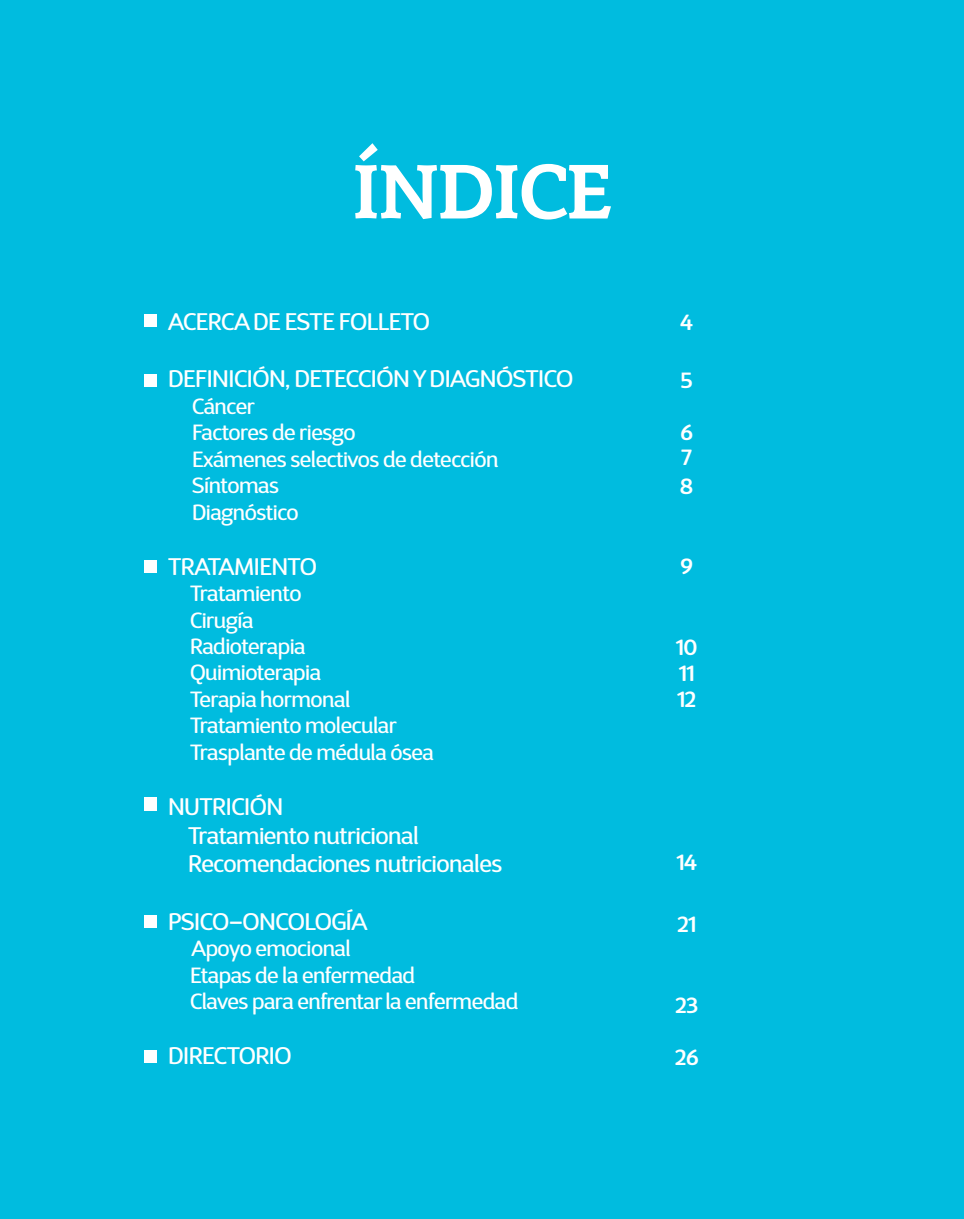
<style>
.page{position:relative;width:964px;height:1219px;background:#00bcdf}
.page>*{position:absolute;margin:0;border:0;box-sizing:border-box;transform-origin:0 0}
.t1{font:700 80px "Filo Pro";letter-spacing:-.04em;color:#fff}
.t2{font:24px/28.8px "D Sari";letter-spacing:-.025em;color:#fff}
.t3{font:22px/26.4px "D Sari";letter-spacing:-.025em;color:#fff}
.t4{font:600 22px/26.2px "D Sari";letter-spacing:-.025em;color:#fff}
</style>
<div class="page">
<div style="left:145px;top:314px;width:12px;height:12px;background:#fff"></div>
<div style="left:145px;top:560px;width:12px;height:12px;background:#fff"></div>
<div style="left:145px;top:374px;width:12px;height:12px;background:#fff"></div>
<div style="left:145px;top:798px;width:12px;height:13px;background:#fff"></div>
<div style="left:145px;top:915px;width:12px;height:12px;background:#fff"></div>
<div style="left:145px;top:1050px;width:12px;height:12px;background:#fff"></div>
<h1 class="t1" style="left:351px;top:138px;width:262px">ÍNDICE</h1>
<p class="t2" style="left:168px;top:307px;width:263px">ACERCA DE ESTE FOLLETO</p>
<p class="t2" style="left:168px;top:364px;width:407px">DEFINICIÓN, DETECCIÓN Y DIAGNÓSTICO</p>
<p class="t3" style="left:192px;top:393px;width:308px">Cáncer<br>Factores de riesgo<br>Exámenes selectivos de detección<br>Síntomas<br>Diagnóstico</p>
<p class="t2" style="left:168px;top:552px;width:150px">TRATAMIENTO</p>
<p class="t3" style="left:190px;top:580px;width:245px">Tratamiento<br>Cirugía<br>Radioterapia<br>Quimioterapia<br>Terapia hormonal<br>Tratamiento molecular<br>Trasplante de médula ósea</p>
<p class="t2" style="left:188px;top:792px;width:316px;text-indent:-20px">NUTRICIÓN<br>Tratamiento nutricional<br>Recomendaciones nutricionales</p>
<p class="t2" style="left:168px;top:907px;width:201px">PSICO–ONCOLOGÍA</p>
<p class="t3" style="left:190px;top:935px;width:330px">Apoyo emocional<br>Etapas de la enfermedad<br>Claves para enfrentar la enfermedad</p>
<p class="t2" style="left:168px;top:1041px;width:125px">DIRECTORIO</p>
<p class="t4" style="left:680px;top:308px;width:14px">4</p>
<p class="t4" style="left:680px;top:366px;width:14px">5</p>
<p class="t4" style="left:680px;top:419px;width:14px">6</p>
<p class="t4" style="left:680px;top:473px;width:15px">8</p>
<p class="t4" style="left:681px;top:444px;width:12px">7</p>
<p class="t4" style="left:680px;top:553px;width:14px">9</p>
<p class="t4" style="left:676px;top:633px;width:23px">10<br>11<br>12</p>
<p class="t4" style="left:676px;top:849px;width:22px">14</p>
<p class="t4" style="left:677px;top:910px;width:21px">21</p>
<p class="t4" style="left:675px;top:992px;width:25px">23</p>
<p class="t4" style="left:675px;top:1044px;width:25px">26</p>
</div>
